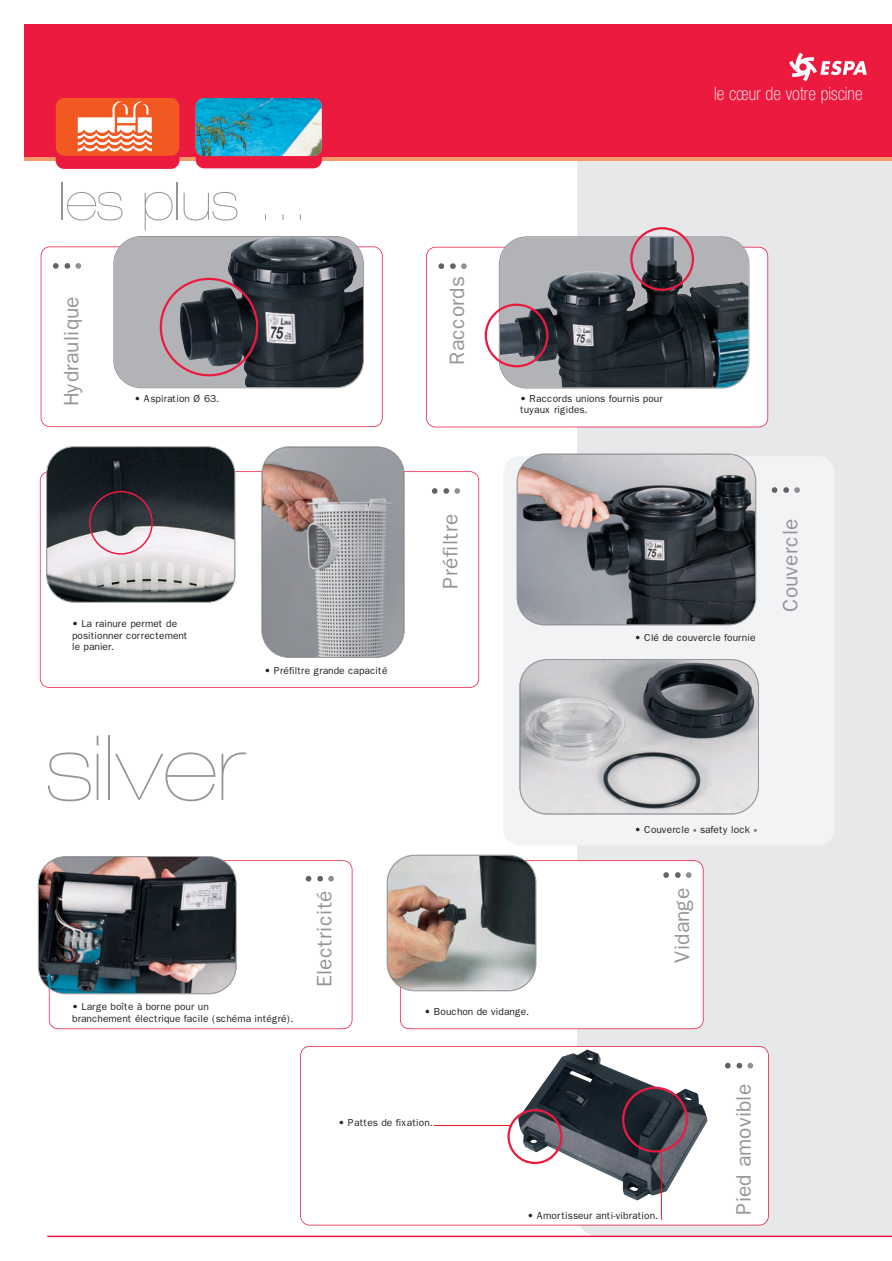
<style>
.page{position:relative;width:892px;height:1261px;background:#fff}
.page>*{position:absolute;margin:0;border:0;box-sizing:border-box;transform-origin:0 0}
.t1{font:900 expanded 89.85px "Helvetica Neue";color:#939598}
.t2{font:900 expanded 52.5px "Helvetica Neue";color:#939598}
.t3{font:21px "Franklin Gothic";letter-spacing:.02em;color:#939598}
.t4{font:21px "Franklin Gothic";color:#939598}
.t5{font:100 condensed 18.45px "Helvetica Neue";color:#fff}
.t6{font:10.2px/11.6px "Franklin Gothic";color:#231f20}
.t7{font:10.2px "Franklin Gothic";letter-spacing:.02em;color:#231f20}
</style>
<div class="page">
<div style="left:577px;top:161px;width:315px;height:1074px;background:#e7e8e9"></div>
<hr style="left:24px;top:157px;width:868px;height:4px;background:#f7996b">
<div style="left:24px;top:24px;width:868px;height:133px;background:#ed1a40"></div>
<svg style="left:789px;top:53px;width:78px;height:28px"></svg>
<div style="left:196px;top:98px;width:126px;height:70px;background:#ed1a40;border-radius:9px"></div>
<div style="left:56px;top:99px;width:123px;height:70px;background:#ed1a40;border-radius:9px"></div>
<div style="left:56px;top:98px;width:123px;height:58px;background:#f15921;border-radius:9px"></div>
<svg style="left:78px;top:101px;width:74px;height:50px"></svg>
<img style="left:196px;top:98px;width:126px;height:58px;border-radius:9px">
<hr style="left:47px;top:1235px;width:845px;height:2px;background:#ed1a40">
<div style="left:503px;top:456px;width:332px;height:389px;background:#f2f3f4;border-radius:17px"></div>
<div style="left:49px;top:860px;width:303px;height:169px;border:2px solid #ed1a40;border-radius:9px"></div>
<div style="left:40px;top:471px;width:439px;height:217px;border:2px solid #ed1a40;border-radius:9px"></div>
<div style="left:401px;top:861px;width:302px;height:167px;background:#fff;border-radius:9px"></div>
<div style="left:400px;top:860px;width:304px;height:169px;border:2px solid #ed1a40;border-radius:9px"></div>
<svg style="left:261px;top:446px;width:144px;height:212px;background:#a19da0"></svg>
<svg style="left:517px;top:453px;width:239px;height:172px;background:#737378"></svg>
<svg style="left:519px;top:659px;width:240px;height:155px;background:#acacb0"></svg>
<svg style="left:663px;top:872px;width:6px;height:6px"></svg>
<svg style="left:675px;top:872px;width:17px;height:6px"></svg>
<svg style="left:306px;top:876px;width:5px;height:5px"></svg>
<svg style="left:317px;top:876px;width:17px;height:5px"></svg>
<svg style="left:46px;top:446px;width:189px;height:157px;background:#6e7073"></svg>
<div style="left:427px;top:247px;width:340px;height:180px;background:#fff;border-radius:9px"></div>
<div style="left:426px;top:247px;width:342px;height:180px;border:2px solid #ed1a40;border-radius:9px"></div>
<svg style="left:438px;top:263px;width:6px;height:6px"></svg>
<svg style="left:450px;top:263px;width:17px;height:6px"></svg>
<svg style="left:772px;top:487px;width:5px;height:6px"></svg>
<svg style="left:783px;top:487px;width:17px;height:6px"></svg>
<svg style="left:432px;top:488px;width:28px;height:6px"></svg>
<div style="left:301px;top:1047px;width:467px;height:177px;background:#fff;border-radius:9px"></div>
<div style="left:300px;top:1046px;width:469px;height:179px;border:2px solid #ed1a40;border-radius:9px"></div>
<svg style="left:725px;top:1063px;width:6px;height:5px"></svg>
<svg style="left:737px;top:1063px;width:16px;height:5px"></svg>
<img style="left:525px;top:1049px;width:182px;height:152px">
<svg style="left:507px;top:1109px;width:55px;height:55px"></svg>
<svg style="left:622px;top:1086px;width:66px;height:66px;background:#433641"></svg>
<svg style="left:387px;top:855px;width:149px;height:136px;background:#9a948f"></svg>
<img style="left:38px;top:856px;width:199px;height:138px">
<hr style="left:661px;top:1149px;width:1px;height:71px;background:#ee1c28">
<hr style="left:434px;top:1125px;width:76px;height:1px;background:#ee1c28">
<svg style="left:485px;top:227px;width:264px;height:161px;background:#6f7177"></svg>
<div style="left:41px;top:246px;width:342px;height:181px;border:2px solid #ed1a40;border-radius:9px"></div>
<svg style="left:53px;top:263px;width:6px;height:6px"></svg>
<svg style="left:65px;top:263px;width:16px;height:6px"></svg>
<svg style="left:113px;top:236px;width:251px;height:152px;background:#6a6a70"></svg>
<h2 class="t2" style="left:59px;top:182px;width:252px">les plus …</h2>
<h3 class="t4" style="left:64px;top:406px;width:111px;rotate:-90deg">Hydraulique</h3>
<p class="t6" style="left:135px;top:394px;width:86px">• Aspiration Ø 63.</p>
<p class="t6" style="left:72px;top:619px;width:117px">• La rainure permet de positionner correctement le panier.</p>
<p class="t7" style="left:264px;top:667px;width:125px">• Préfiltre grande capacité</p>
<h1 class="t1" style="left:47px;top:736px;width:200px">silver</h1>
<h3 class="t3" style="left:317px;top:987px;width:98px;rotate:-90deg">Electricité</h3>
<h3 class="t3" style="left:450px;top:365px;width:90px;rotate:-90deg">Raccords</h3>
<h3 class="t3" style="left:443px;top:589px;width:77px;rotate:-90deg">Préfiltre</h3>
<h3 class="t5" style="left:714px;top:87px;width:150px">le cœur de votre piscine</h3>
<p class="t6" style="left:520px;top:393px;width:144px">• Raccords unions fournis pour</p>
<p class="t7" style="left:520px;top:406px;width:69px">tuyaux rigides.</p>
<h3 class="t3" style="left:783px;top:612px;width:95px;rotate:-90deg">Couvercle</h3>
<p class="t7" style="left:635px;top:634px;width:122px">• Clé de couvercle fournie</p>
<p class="t6" style="left:635px;top:825px;width:124px">• Couvercle « safety lock »</p>
<h3 class="t3" style="left:675px;top:963px;width:77px;rotate:-90deg">Vidange</h3>
<p class="t6" style="left:72px;top:1002px;width:223px">• Large boîte à borne pour un<br>branchement électrique facile (schéma intégré).</p>
<p class="t6" style="left:424px;top:1006px;width:106px">• Bouchon de vidange.</p>
<p class="t7" style="left:339px;top:1119px;width:96px">• Pattes de fixation.</p>
<p class="t6" style="left:527px;top:1211px;width:132px">• Amortisseur anti-vibration.</p>
<h3 class="t3" style="left:736px;top:1215px;width:133px;rotate:-90deg">Pied amovible</h3>
</div>
